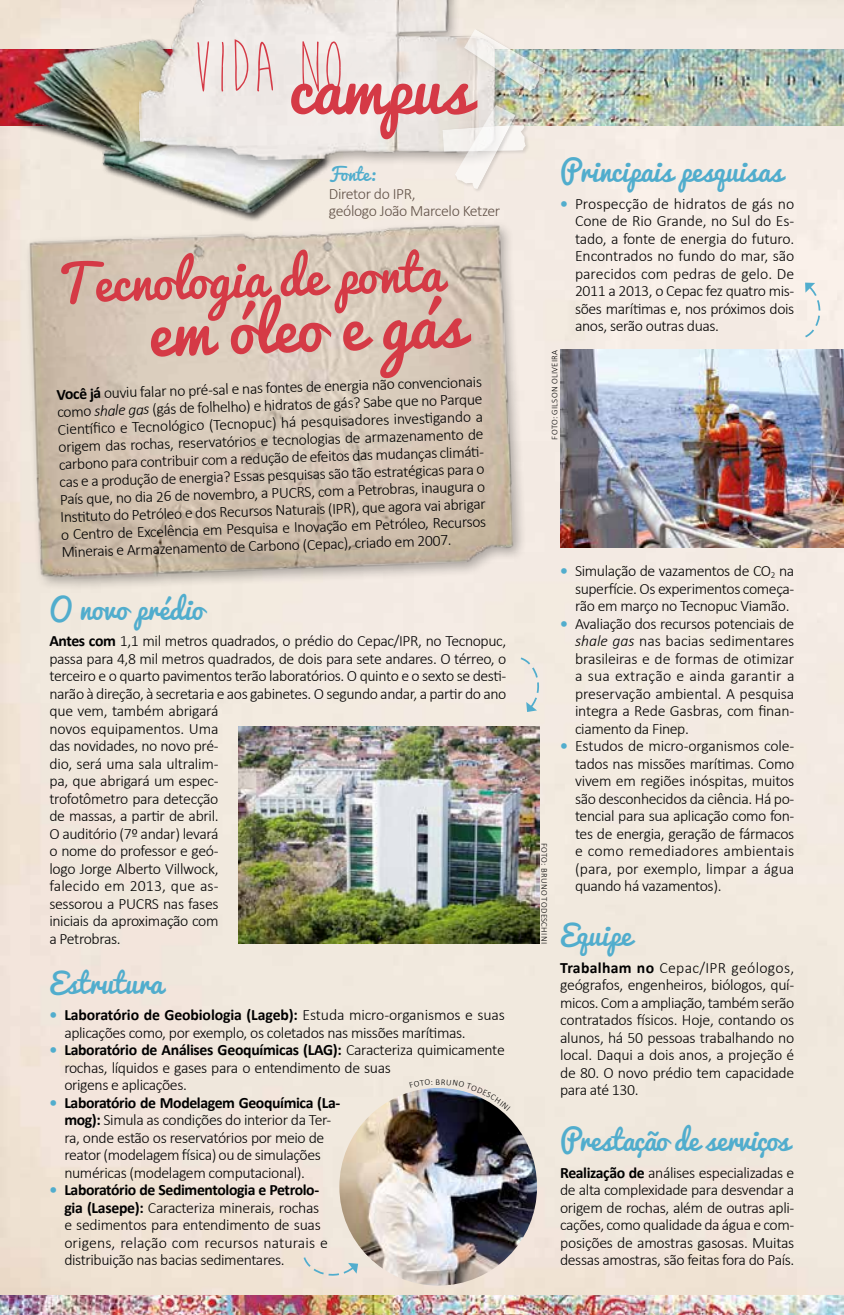
<style>
.page{position:relative;width:844px;height:1315px;background:#fff}
.page>*{position:absolute;margin:0;border:0;box-sizing:border-box;transform-origin:0 0}
.t1{font:74.55px "Moon Flower";color:#d53a46}
.t2{font:65.45px "Pacifico";color:#d53a46}
.t3{font:62.48px "Pacifico";color:#d53a46}
.t4{font:49.18px "Pacifico";color:#d53a46}
.t5{font:28px "Pacifico";color:#51adcd}
.t6{font:28px "Pacifico";letter-spacing:-.02em;color:#51adcd}
.t7{font:17.5px "Pacifico";color:#51adcd}
.t8{font:300 15.75px/17.5px "Calibri";letter-spacing:-.025em;color:#000}
.t9{font:300 15.75px/17.5px "Calibri";letter-spacing:-.025em;color:#625248}
.t10{font:300 8.75px "Calibri";letter-spacing:.04em;color:#000}
.s1{font-weight:700}
.s2{font-style:italic}
.s3{font-weight:700;color:#51adcd}
</style>
<div class="page">
<img style="left:0;top:0;width:843px;height:1295px">
<div style="left:24px;top:221px;width:503px;height:370px;background:#000;opacity:.3"></div>
<img style="left:27px;top:223px;width:487px;height:357px">
<img style="left:509px;top:50px;width:334px;height:76px">
<img style="left:0;top:1295px;width:843px;height:20px">
<img style="left:0;top:19px;width:343px;height:208px">
<div style="left:134px;top:0;width:375px;height:174px;background:#000;opacity:.3"></div>
<img style="left:136px;top:0;width:361px;height:163px">
<div style="left:462px;top:28px;width:87px;height:67px;background:#000;opacity:.2"></div>
<img style="left:462px;top:29px;width:83px;height:62px">
<div style="left:441px;top:123px;width:88px;height:33px;background:#000;opacity:.2"></div>
<div style="left:454px;top:104px;width:65px;height:89px;background:#f3eae3"></div>
<svg style="left:442px;top:103px;width:83px;height:86px"></svg>
<svg style="left:518px;top:656px;width:27px;height:56px;background:#e5e5df"></svg>
<svg style="left:302px;top:1255px;width:56px;height:26px"></svg>
<svg style="left:803px;top:283px;width:22px;height:56px"></svg>
<img style="left:238px;top:726px;width:301px;height:218px">
<img style="left:560px;top:349px;width:283px;height:198px">
<img style="left:339px;top:1088px;width:198px;height:197px;border-radius:99px">
<svg style="left:409px;top:1079px;width:101px;height:32px;background:#999798"></svg>
<h1 class="t1" style="left:191px;top:29px;width:155px">VIDA NO</h1>
<h2 class="t2" style="left:289px;top:53px;width:182px">campus</h2>
<p class="t7" style="left:329px;top:165px;width:48px">Fonte:</p>
<p class="t9" style="left:329px;top:185px;width:173px">Diretor do IPR,<br>geólogo João Marcelo Ketzer</p>
<h3 class="t4" style="left:56px;top:258px;width:387px;rotate:-2deg">Tecnologia de ponta</h3>
<h3 class="t3" style="left:146px;top:299px;width:317px;rotate:-2deg">em óleo e gás</h3>
<p class="t8" style="left:56px;top:386px;width:430px;rotate:-2deg"><span class="s1">Você já</span> ouviu falar no pré-sal e nas fontes de energia não convencionais como <span class="s2">shale gas</span> (gás de folhelho) e hidratos de gás? Sabe que no Parque Cientí fi co e Tecnológico (Tecnopuc) há pesquisadores investi gando a origem das rochas, reservatórios e tecnologias de armazenamento de carbono para contribuir com a redução de efeitos das mudanças climáti - cas e a produção de energia? Essas pesquisas são tão estratégicas para o País que, no dia 26 de novembro, a PUCRS, com a Petrobras, inaugura o Insti tuto do Petróleo e dos Recursos Naturais (IPR), que agora vai abrigar o Centro de Excelência em Pesquisa e Inovação em Petróleo, Recursos Minerais e Armazenamento de Carbono (Cepac), criado em 2007.</p>
<h3 class="t5" style="left:49px;top:593px;width:156px">O novo prédio</h3>
<p class="t8" style="left:49px;top:632px;width:458px"><span class="s1">Antes com</span> 1,1 mil metros quadrados, o prédio do Cepac/IPR, no Tecnopuc, passa para 4,8 mil metros quadrados, de dois para sete andares. O térreo, o terceiro e o quarto pavimentos terão laboratórios. O quinto e o sexto se desti&shy;narão à direção, à secretaria e aos gabinetes. O segundo andar, a partir do ano que vem, também abrigará<br>novos equipamentos. Uma<br>das novidades, no novo pré-<br>dio, será uma sala ultralim-<br>pa, que abrigará um espec-<br>trofotômetro para detecção<br>de massas, a partir de abril.<br>O auditório (7º andar) levará<br>o nome do professor e geó-<br>logo Jorge Alberto Villwock,<br>falecido em 2013, que as-<br>sessorou a PUCRS nas fases<br>iniciais da aproximação com<br>a Petrobras.</p>
<h3 class="t5" style="left:49px;top:967px;width:115px">Estrutura</h3>
<p class="t8" style="left:64px;top:1006px;width:442px;text-indent:-15px"><span class="s3">•</span> <span class="s1">Laboratório de Geobiologia (Lageb):</span> Estuda micro-organismos e suas aplicações como, por exemplo, os coletados nas missões marítimas.</p>
<p class="t8" style="left:64px;top:1041px;width:442px;text-indent:-15px"><span class="s3">•</span> <span class="s1">Laboratório de Análises Geoquímicas (LAG):</span> Caracteriza quimicamente rochas, líquidos e gases para o entendimento de suas<br>origens e aplicações.</p>
<p class="t8" style="left:64px;top:1093px;width:277px;text-indent:-15px"><span class="s3">•</span> <span class="s1">Laboratório de Modelagem Geoquímica (La&shy;mog):</span> Simula as condições do interior da Ter&shy;ra, onde estão os reservatórios por meio de reator (modelagem física) ou de simulações numéricas (modelagem computacional).</p>
<p class="t8" style="left:64px;top:1181px;width:265px;text-indent:-15px"><span class="s3">•</span> <span class="s1">Laboratório de Sedimentologia e Petrolo&shy;gia (Lasepe):</span> Caracteriza minerais, rochas e sedimentos para entendimento de suas origens, relação com recursos naturais e distribuição nas bacias sedimentares.</p>
<h3 class="t5" style="left:560px;top:156px;width:224px">Principais pesquisas</h3>
<p class="t8" style="left:575px;top:194px;width:221px;text-align:justify;text-indent:-15px"><span class="s3">•</span> Prospecção de hidratos de gás no Cone de Rio Grande, no Sul do Es&shy;tado, a fonte de energia do futuro.<br>Encontrados no fundo do mar, são parecidos com pedras de gelo. De 2011 a 2013, o Cepac fez quatro mis&shy;sões marítimas e, nos próximos dois anos, serão outras duas.</p>
<p class="t10" style="left:549px;top:439px;width:91px;rotate:-90deg">FOTO: GILSON OLIVEIRA</p>
<p class="t10" style="left:549px;top:843px;width:102px;rotate:90deg">FOTO: BRUNO TODESCHINI</p>
<p class="t8" style="left:575px;top:562px;width:221px;text-align:justify;text-indent:-15px"><span class="s3">•</span> Simulação de vazamentos de CO<sub>2</sub> na superfície. Os experimentos começa&shy;rão em março no Tecnopuc Viamão.</p>
<p class="t8" style="left:575px;top:614px;width:221px;text-align:justify;text-indent:-15px"><span class="s3">•</span> Avaliação dos recursos potenciais de <span class="s2">shale gas</span> nas bacias sedimentares brasileiras e de formas de otimizar a sua extração e ainda garantir a preservação ambiental. A pesquisa integra a Rede Gasbras, com finan&shy;ciamento da Finep.</p>
<p class="t8" style="left:575px;top:737px;width:221px;text-align:justify;text-indent:-15px"><span class="s3">•</span> Estudos de micro-organismos cole&shy;tados nas missões marítimas. Como vivem em regiões inóspitas, muitos são desconhecidos da ciência. Há po&shy;tencial para sua aplicação como fon&shy;tes de energia, geração de fármacos e como remediadores ambientais (para, por exemplo, limpar a água quando há vazamentos).</p>
<h3 class="t5" style="left:560px;top:919px;width:73px">Equipe</h3>
<p class="t8" style="left:560px;top:958px;width:236px;text-align:justify"><span class="s1">Trabalham no</span> Cepac/IPR geólogos, geógrafos, engenheiros, biólogos, quí&shy;micos. Com a ampliação, também serão contratados físicos. Hoje, contando os alunos, há 50 pessoas trabalhando no local. Daqui a dois anos, a projeção é de 80. O novo prédio tem capacidade para até 130.</p>
<h3 class="t6" style="left:560px;top:1125px;width:231px">Prestação de serviços</h3>
<p class="t8" style="left:560px;top:1163px;width:236px;text-align:justify"><span class="s1">Realização de</span> análises especializadas e de alta complexidade para desvendar a origem de rochas, além de outras apli&shy;cações, como qualidade da água e com&shy;posições de amostras gasosas. Muitas dessas amostras, são feitas fora do País.</p>
</div>
